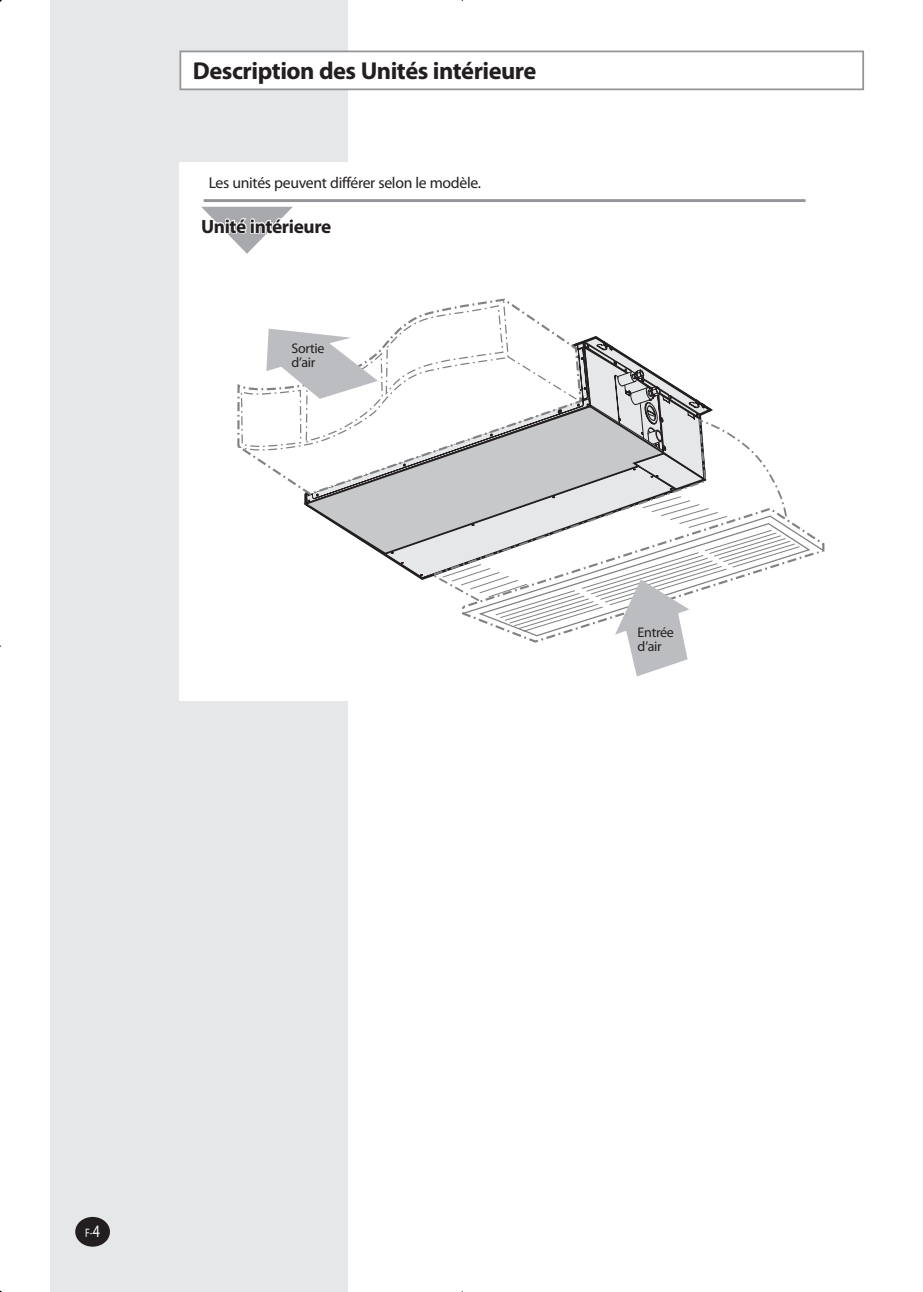
<style>
.page{position:relative;width:923px;height:1292px;background:#fff}
.page>*{position:absolute;margin:0;border:0;box-sizing:border-box;transform-origin:0 0}
.t1{font:700 24.5px "Myriad Pro";letter-spacing:-.02em;color:#231f20}
.t2{font:700 19.25px "Myriad Pro";letter-spacing:-.02em;color:#231f20}
.t3{font:15.75px "Myriad Pro";letter-spacing:-.02em;color:#231f20}
.t4{font:14px/14px "Myriad Pro";letter-spacing:-.02em;color:#231f20}
.t5{font:12.25px "Myriad Pro";color:#fff;scale:.8 1}
.s1{font-size:17.5px}
</style>
<div class="page">
<div style="left:51px;top:1px;width:297px;height:1290px;background:#e6e7e9"></div>
<div style="left:75px;top:1216px;width:35px;height:30px;background:#231f20;border-radius:50%"></div>
<div style="left:179px;top:162px;width:220px;height:538px;background:#fff"></div>
<svg style="left:237px;top:300px;width:588px;height:376px"></svg>
<hr style="left:204px;top:199px;width:602px;height:3px;background:#939598">
<div style="left:180px;top:51px;width:683px;height:38px;background:#fff"></div>
<div style="left:179px;top:51px;width:685px;height:39px;border:2px solid #939598"></div>
<svg style="left:201px;top:199px;width:131px;height:55px"></svg>
<h1 class="t1" style="left:193px;top:57px;width:345px">Description des Unités intérieure</h1>
<p class="t3" style="left:209px;top:175px;width:274px">Les unités peuvent différer selon le modèle.</p>
<p class="t2" style="left:201px;top:215px;width:132px">Unité intérieure</p>
<p class="t4" style="left:291px;top:342px;width:35px">Sortie d’air</p>
<p class="t4" style="left:638px;top:625px;width:38px">Entrée d’air</p>
<p class="t5" style="left:85px;top:1226px;width:20px">F-<span class="s1">4</span></p>
</div>
